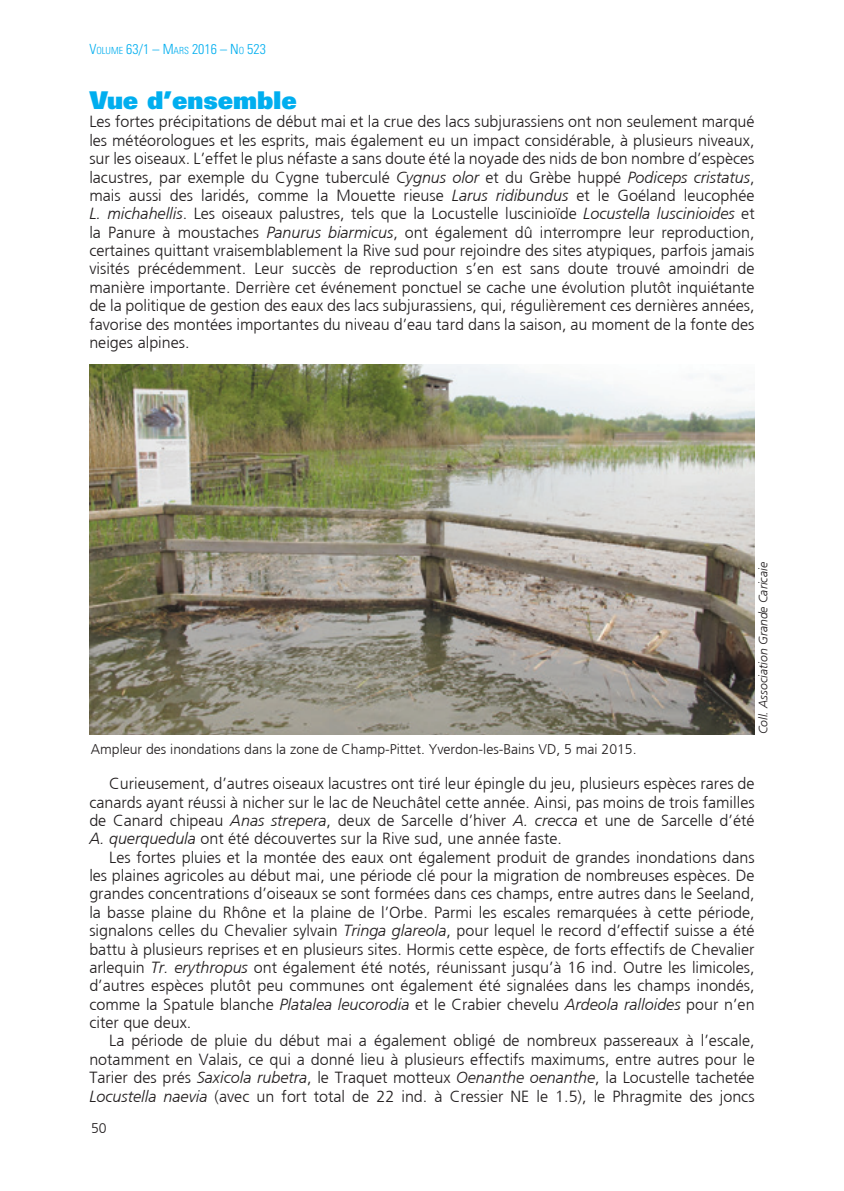
<style>
.page{position:relative;width:844px;height:1191px;background:#fff}
.page>*{position:absolute;margin:0;border:0;box-sizing:border-box;transform-origin:0 0}
.t1{font:900 24.5px "Univers";color:#00aeef}
.t2{font:300 16.1px/18.4px "Frutiger";color:#231f20;text-align:justify}
.t3{font:300 14px "Frutiger";color:#231f20}
.t4{font:300 condensed 14px "Univers";color:#00aeef}
.t5{font:300 14px "Frutiger";color:#231f20}
.t6{font:italic 300 12.25px "Frutiger";color:#231f20}
.s1{font-size:9.8px}
.s2{font-style:italic}
</style>
<div class="page">
<img style="left:89px;top:365px;width:665px;height:369px">
<p class="t4" style="left:89px;top:41px;width:178px">V<span class="s1">OLUME</span> 63/1 – M<span class="s1">ARS</span> 2016 – N<span class="s1">O</span> 523</p>
<h1 class="t1" style="left:89px;top:84px;width:209px">Vue d’ensemble</h1>
<p class="t2" style="left:89px;top:113px;width:666px">Les fortes précipitations de début mai et la crue des lacs subjurassiens ont non seulement marqué les météorologues et les esprits, mais également eu un impact considérable, à plusieurs niveaux, sur les oiseaux. L’effet le plus néfaste a sans doute été la noyade des nids de bon nombre d’espèces lacustres, par exemple du Cygne tuberculé <span class="s2">Cygnus olor</span> et du Grèbe huppé <span class="s2">Podiceps cristatus</span>, mais aussi des laridés, comme la Mouette rieuse <span class="s2">Larus ridibundus</span> et le Goéland leucophée <span class="s2">L. michahellis</span>. Les oiseaux palustres, tels que la Locustelle luscinioïde <span class="s2">Locustella luscinioides</span> et la Panure à moustaches <span class="s2">Panurus biarmicus</span>, ont également dû interrompre leur reproduction, certaines quittant vraisemblablement la Rive sud pour rejoindre des sites atypiques, parfois jamais visités précédemment. Leur succès de reproduction s’en est sans doute trouvé amoindri de manière importante. Derrière cet événement ponctuel se cache une évolution plutôt inquiétante de la politique de gestion des eaux des lacs subjurassiens, qui, régulièrement ces dernières années, favorise des montées importantes du niveau d’eau tard dans la saison, au moment de la fonte des neiges alpines.</p>
<p class="t3" style="left:91px;top:741px;width:547px">Ampleur des inondations dans la zone de Champ-Pittet. Yverdon-les-Bains VD, 5 mai 2015.</p>
<p class="t6" style="left:756px;top:734px;width:174px;rotate:-90deg">Coll. Association Grande Caricaie</p>
<p class="t2" style="left:89px;top:774px;width:666px;text-indent:20px">Curieusement, d’autres oiseaux lacustres ont tiré leur épingle du jeu, plusieurs espèces rares de canards ayant réussi à nicher sur le lac de Neuchâtel cette année. Ainsi, pas moins de trois familles de Canard chipeau <span class="s2">Anas strepera</span>, deux de Sarcelle d’hiver <span class="s2">A. crecca</span> et une de Sarcelle d’été <span class="s2">A. querquedula</span> ont été découvertes sur la Rive sud, une année faste.</p>
<p class="t2" style="left:89px;top:848px;width:666px;text-indent:20px">Les fortes pluies et la montée des eaux ont également produit de grandes inondations dans les plaines agricoles au début mai, une période clé pour la migration de nombreuses espèces. De grandes concentrations d’oiseaux se sont formées dans ces champs, entre autres dans le Seeland, la basse plaine du Rhône et la plaine de l’Orbe. Parmi les escales remarquées à cette période, signalons celles du Chevalier sylvain <span class="s2">Tringa glareola</span>, pour lequel le record d’effectif suisse a été battu à plusieurs reprises et en plusieurs sites. Hormis cette espèce, de forts effectifs de Chevalier arlequin <span class="s2">Tr. erythropus</span> ont également été notés, réunissant jusqu’à 16 ind. Outre les limicoles, d’autres espèces plutôt peu communes ont également été signalées dans les champs inondés, comme la Spatule blanche <span class="s2">Platalea leucorodia</span> et le Crabier chevelu <span class="s2">Ardeola ralloides</span> pour n’en citer que deux.</p>
<p class="t2" style="left:89px;top:1031px;width:666px;text-indent:20px">La période de pluie du début mai a également obligé de nombreux passereaux à l’escale, notamment en Valais, ce qui a donné lieu à plusieurs effectifs maximums, entre autres pour le Tarier des prés <span class="s2">Saxicola rubetra</span>, le Traquet motteux <span class="s2">Oenanthe oenanthe</span>, la Locustelle tachetée <span class="s2">Locustella naevia</span> (avec un fort total de 22 ind. à Cressier NE le 1.5), le Phragmite des joncs</p>
<p class="t5" style="left:91px;top:1120px;width:17px">50</p>
</div>
